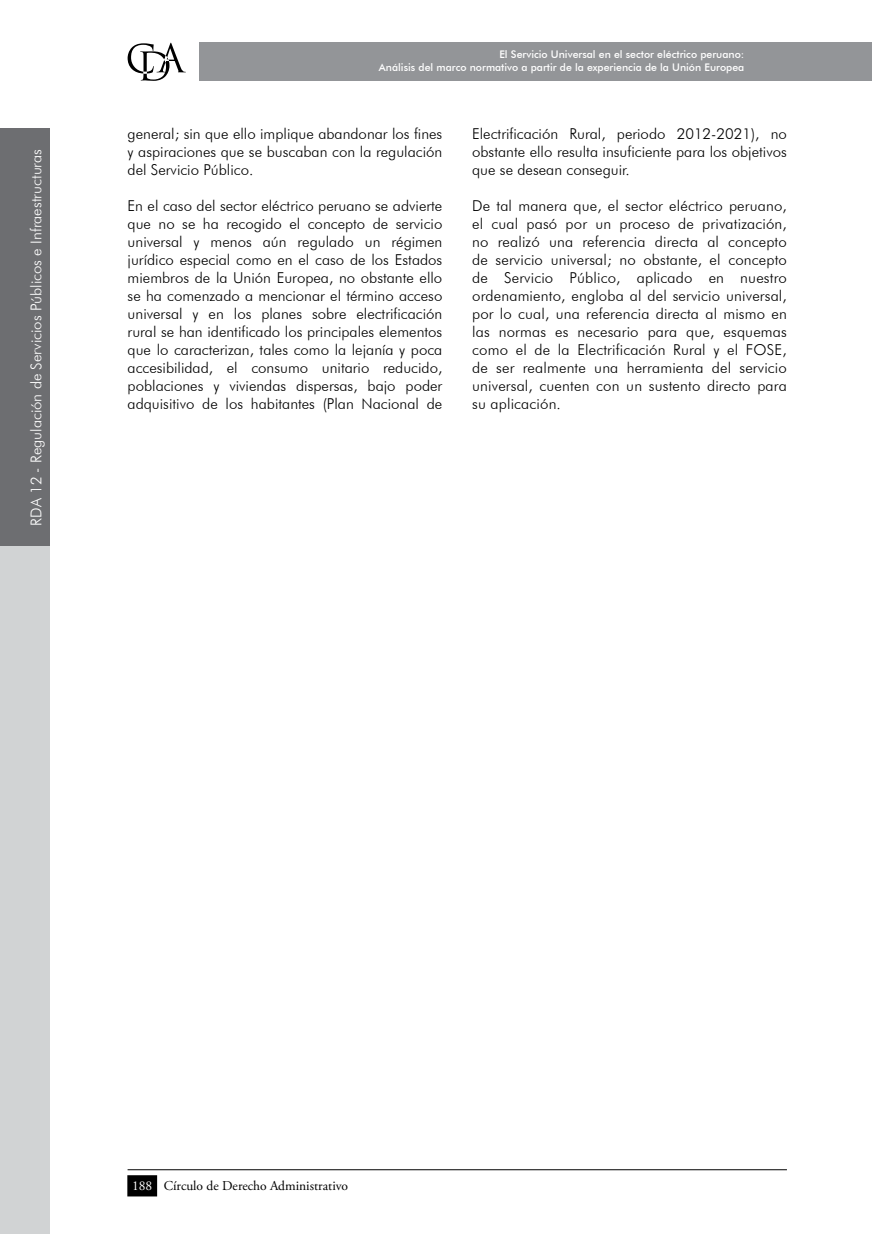
<style>
.page{position:relative;width:872px;height:1234px;background:#fff}
.page>*{position:absolute;margin:0;border:0;box-sizing:border-box;transform-origin:0 0}
.t1{font:300 15px/18px "Futura BT";color:#000;text-align:justify}
.t2{font:300 15px "Futura BT";color:#fff}
.t3{font:13.5px "Adobe Garamond Pro";color:#000}
.t4{font:500 10.5px/12.6px "Futura BT";color:#fff;text-align:right}
.s1{color:#fff}
</style>
<div class="page">
<div style="left:199px;top:43px;width:673px;height:38px;background:#939598"></div>
<svg style="left:128px;top:43px;width:58px;height:38px"></svg>
<hr style="left:128px;top:1168px;width:659px;height:1px;background:#000">
<div style="left:128px;top:1175px;width:28px;height:20px;background:#000"></div>
<div style="left:127px;top:1174px;width:30px;height:22px;border:2px solid #000"></div>
<div style="left:0;top:539px;width:50px;height:694px;background:#d1d3d4"></div>
<div style="left:0;top:128px;width:50px;height:418px;background:#6d6e71"></div>
<p class="t2" style="left:27px;top:525px;width:378px;rotate:-90deg">RDA 12 - Regulación de Servicios Públicos e I nfraestructuras</p>
<p class="t4" style="left:379px;top:48px;width:367px">El Servicio Universal en el sector eléctrico peruano:<br>Análisis del marco normativo a partir de la experiencia de la Unión Europea</p>
<p class="t1" style="left:128px;top:125px;width:316px">general; sin que ello implique abandonar los fines y aspiraciones que se buscaban con la regulación del Servicio Público.</p>
<p class="t1" style="left:128px;top:197px;width:316px">E n el caso del sector eléctrico peruano se advierte que no se ha recogido el concepto de servicio universal y menos aún regulado un régimen jurídico especial como en el caso de los Estados miembros de la Unión Europea, no obstante ello se ha comenzado a mencionar el término acceso universal y en los planes sobre electrificación rural se han identificado los principales elementos que lo caracterizan, tales como la lejanía y poca accesibilidad, el consumo unitario reducido, poblaciones y viviendas dispersas, bajo poder adquisitivo de los habitantes (Plan Nacional de</p>
<p class="t1" style="left:472px;top:125px;width:316px">E lectrificación Rural, periodo 2012-2021), no obstante ello resulta insuficiente para los objetivos que se desean conseguir.</p>
<p class="t1" style="left:472px;top:197px;width:316px">De tal manera que, el sector eléctrico peruano, el cual pasó por un proceso de privatización, no realizó una referencia directa al concepto de servicio universal; no obstante, el concepto de Servicio Público, aplicado en nuestro ordenamiento, engloba al del servicio universal, por lo cual, una referencia directa al mismo en las normas es necesario para que, esquemas como el de la E lectrificación Rural y el FOSE , de ser realmente una herramienta del servicio universal, cuenten con un sustento directo para su aplicación.</p>
<p class="t3" style="left:132px;top:1176px;width:218px"><span class="s1">188</span> Círculo de Derecho Administrativo</p>
</div>
